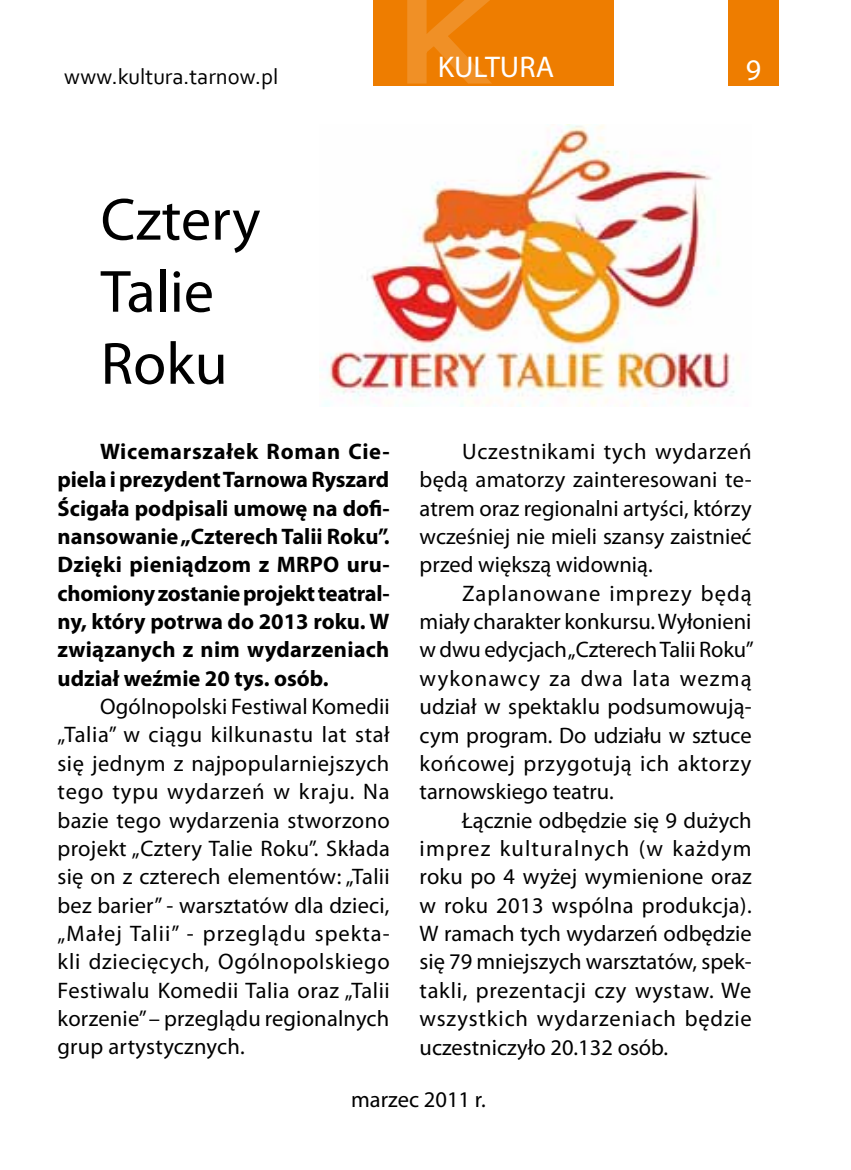
<style>
.page{position:relative;width:851px;height:1170px;background:#fff}
.page>*{position:absolute;margin:0;border:0;box-sizing:border-box;transform-origin:0 0}
.t1{font:60px/72px "Myriad Pro";color:#000}
.t2{font:30px "Myriad Pro";color:#fff}
.t3{font:22.5px/28.2px "Myriad Pro";color:#000;text-align:justify}
.t4{font:700 22.5px/28.2px "Myriad Pro";color:#000;text-align:justify}
.t5{font:22.5px "Corbel";color:#000}
</style>
<div class="page">
<div style="left:373px;top:0;width:241px;height:85px;background:#ee7d00"></div>
<svg style="left:404px;top:0;width:164px;height:86px"></svg>
<div style="left:728px;top:0;width:50px;height:85px;background:#ee7d00"></div>
<img style="left:320px;top:125px;width:415px;height:281px">
<p class="t5" style="left:64px;top:62px;width:215px">www.kultura.tarnow.pl</p>
<h2 class="t2" style="left:437px;top:48px;width:118px">KULTURA</h2>
<h2 class="t2" style="left:745px;top:51px;width:17px">9</h2>
<h1 class="t1" style="left:101px;top:182px;width:161px">Cztery<br>Talie<br>Roku</h1>
<p class="t4" style="left:58px;top:436px;width:333px;text-indent:43px">Wicemarszałek Roman Cie&shy;piela i prezydent Tarnowa Ryszard Ścigała podpisali umowę na dofi&shy;nansowanie „Czterech Talii Roku”.<br>Dzięki pieniądzom z MRPO uru&shy;chomiony zostanie projekt teatral&shy;ny, który potrwa do 2013 roku. W związanych z nim wydarzeniach udział weźmie 20 tys. osób.</p>
<p class="t3" style="left:58px;top:692px;width:334px;text-indent:43px">Ogólnopolski Festiwal Komedii „Talia” w ciągu kilkunastu lat stał się jednym z najpopularniejszych tego typu wydarzeń w kraju. Na bazie tego wydarzenia stworzono projekt „Cztery Talie Roku”. Składa się on z czterech elementów: „Talii bez barier” - warsztatów dla dzieci, „Małej Talii” - przeglądu spekta&shy;kli dziecięcych, Ogólnopolskiego Festiwalu Komedii Talia oraz „Talii korzenie” – przeglądu regionalnych grup artystycznych.</p>
<p class="t3" style="left:419px;top:437px;width:333px;text-indent:43px">Uczestnikami tych wydarzeń będą amatorzy zainteresowani te&shy;atrem oraz regionalni artyści, którzy wcześniej nie mieli szansy zaistnieć przed większą widownią.</p>
<p class="t3" style="left:419px;top:578px;width:335px;text-indent:43px">Zaplanowane imprezy będą miały charakter konkursu. Wyłonieni w dwu edycjach „Czterech Talii Roku” wykonawcy za dwa lata wezmą udział w spektaklu podsumowują&shy;cym program. Do udziału w sztuce końcowej przygotują ich aktorzy tarnowskiego teatru.</p>
<p class="t3" style="left:419px;top:805px;width:334px;text-indent:43px">Łącznie odbędzie się 9 dużych imprez kulturalnych (w każdym roku po 4 wyżej wymienione oraz w roku 2013 wspólna produkcja).<br>W ramach tych wydarzeń odbędzie się 79 mniejszych warsztatów, spek&shy;takli, prezentacji czy wystaw. We wszystkich wydarzeniach będzie uczestniczyło 20.132 osób.</p>
<p class="t3" style="left:351px;top:1085px;width:136px">marzec 2011 r.</p>
</div>
